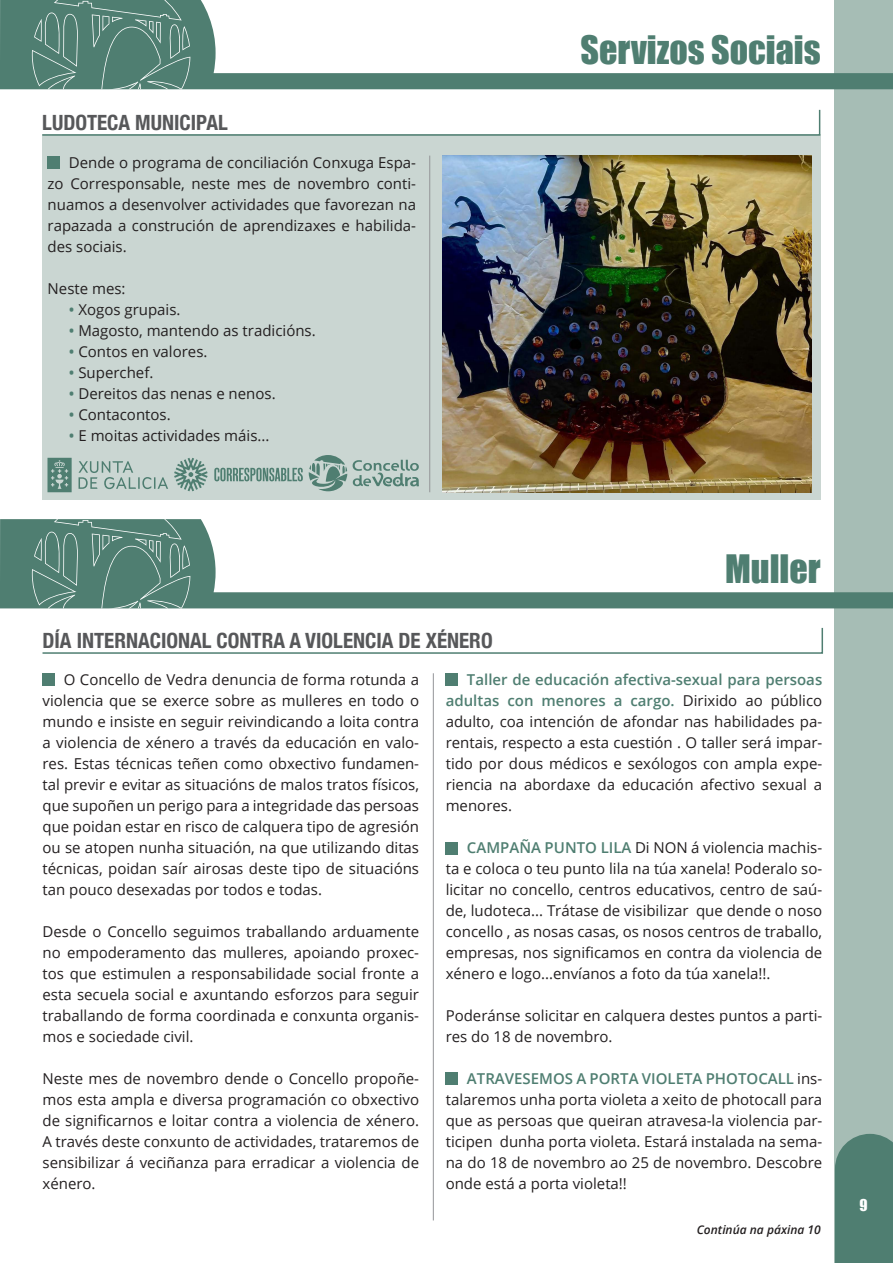
<style>
.page{position:relative;width:893px;height:1263px;background:#fff}
.page>*{position:absolute;margin:0;border:0;box-sizing:border-box;transform-origin:0 0}
.Encabezado_1{font:36px "Impact";color:#4f7e71}
.Titulares_Noticias{font:700 condensed 21px "Helvetica Neue";color:#57585a}
.Texto{font:15px/21px "Open Sans";color:#231f20;text-align:justify}
.Numeración{font:15px "Impact";color:#fff}
.Pie_de_Foto{font:italic 600 12px "Open Sans";color:#231f20}
.s1{font-weight:600;color:#4f7e71}
</style>
<div class="page">
<div style="left:835px;top:0;width:58px;height:1263px;background:#a6bdb5"></div>
<div style="left:835px;top:1134px;width:58px;height:129px;background:#4f7e71"></div>
<svg style="left:1px;top:0;width:892px;height:89px"></svg>
<svg style="left:32px;top:0;width:158px;height:89px;background:#5b877a"></svg>
<svg style="left:0;top:0;width:1px;height:89px"></svg>
<div style="left:42px;top:134px;width:778px;height:366px;background:#cad6d2"></div>
<svg style="left:42px;top:109px;width:779px;height:27px"></svg>
<hr style="left:429px;top:156px;width:1px;height:336px;background:#939598">
<div style="left:48px;top:156px;width:12px;height:13px;background:#4f7e71"></div>
<svg style="left:309px;top:455px;width:38px;height:36px"></svg>
<svg style="left:353px;top:460px;width:66px;height:26px"></svg>
<svg style="left:47px;top:458px;width:121px;height:34px"></svg>
<svg style="left:214px;top:468px;width:89px;height:13px"></svg>
<svg style="left:174px;top:458px;width:34px;height:33px"></svg>
<img style="left:442px;top:156px;width:369px;height:336px">
<svg style="left:42px;top:627px;width:782px;height:27px"></svg>
<div style="left:43px;top:673px;width:12px;height:13px;background:#4f7e71"></div>
<hr style="left:433px;top:673px;width:1px;height:547px;background:#939598">
<svg style="left:0;top:519px;width:893px;height:89px"></svg>
<svg style="left:32px;top:519px;width:158px;height:89px;background:#5b877b"></svg>
<div style="left:446px;top:673px;width:12px;height:13px;background:#4f7e71"></div>
<div style="left:446px;top:842px;width:12px;height:12px;background:#4f7e71"></div>
<div style="left:446px;top:1073px;width:12px;height:12px;background:#4f7e71"></div>
<p class="Titulares_Noticias" style="left:42px;top:105px;width:187px">LUDOTECA MUNICIPAL</p>
<p class="Texto" style="left:48px;top:152px;width:370px;text-indent:21px">Dende o programa de conciliación Conxuga Espa&shy;zo Corresponsable, neste mes de novembro conti&shy;nuamos a desenvolver actividades que favorezan na rapazada a construción de aprendizaxes e habilida&shy;des sociais.</p>
<p class="Texto" style="left:48px;top:278px;width:80px">Neste mes:</p>
<p class="Texto" style="left:69px;top:299px;width:113px"><span class="s1">•</span> Xogos grupais.</p>
<p class="Texto" style="left:69px;top:320px;width:248px"><span class="s1">•</span> Magosto, mantendo as tradicións.</p>
<p class="Texto" style="left:69px;top:341px;width:140px"><span class="s1">•</span> Contos en valores.</p>
<p class="Texto" style="left:69px;top:362px;width:86px"><span class="s1">•</span> Superchef.</p>
<p class="Texto" style="left:69px;top:383px;width:208px"><span class="s1">•</span> Dereitos das nenas e nenos.</p>
<p class="Texto" style="left:69px;top:404px;width:103px"><span class="s1">•</span> Contacontos.</p>
<p class="Texto" style="left:69px;top:425px;width:202px"><span class="s1">•</span> E moitas actividades máis...</p>
<p class="Encabezado_1" style="left:581px;top:22px;width:242px">Servizos Sociais</p>
<p class="Titulares_Noticias" style="left:43px;top:623px;width:452px">DÍA INTERNACIONAL CONTRA A VIOLENCIA DE XÉNERO</p>
<p class="Encabezado_1" style="left:725px;top:541px;width:97px">Muller</p>
<p class="Texto" style="left:43px;top:668px;width:378px;text-indent:21px">O Concello de Vedra denuncia de forma rotunda a violencia que se exerce sobre as mulleres en todo o mundo e insiste en seguir reivindicando a loita contra a violencia de xénero a través da educación en valo&shy;res. Estas técnicas teñen como obxectivo fundamen&shy;tal previr e evitar as situacións de malos tratos físicos, que supoñen un perigo para a integridade das persoas que poidan estar en risco de calquera tipo de agresión ou se atopen nunha situación, na que utilizando ditas técnicas, poidan saír airosas deste tipo de situacións tan pouco desexadas por todos e todas.</p>
<p class="Texto" style="left:43px;top:920px;width:378px">Desde o Concello seguimos traballando arduamente no empoderamento das mulleres, apoiando proxec&shy;tos que estimulen a responsabilidade social fronte a esta secuela social e axuntando esforzos para seguir traballando de forma coordinada e conxunta organis&shy;mos e sociedade civil.</p>
<p class="Texto" style="left:43px;top:1067px;width:378px">Neste mes de novembro dende o Concello propoñe&shy;mos esta ampla e diversa programación co obxectivo de significarnos e loitar contra a violencia de xénero.<br>A través deste conxunto de actividades, trataremos de sensibilizar á veciñanza para erradicar a violencia de xénero.</p>
<p class="Texto" style="left:446px;top:668px;width:378px;text-indent:21px"><span class="s1">Taller de educación afectiva-sexual para persoas adultas con menores a cargo.</span> Dirixido ao público adulto, coa intención de afondar nas habilidades pa&shy;rentais, respecto a esta cuestión . O taller será impar&shy;tido por dous médicos e sexólogos con ampla expe&shy;riencia na abordaxe da educación afectivo sexual a menores.</p>
<p class="Texto" style="left:446px;top:836px;width:378px;text-indent:21px"><span class="s1">CAMPAÑA PUNTO LILA</span> Di NON á violencia machis&shy;ta e coloca o teu punto lila na túa xanela! Poderalo so&shy;licitar no concello, centros educativos, centro de saú&shy;de, ludoteca... Trátase de visibilizar que dende o noso concello , as nosas casas, os nosos centros de traballo, empresas, nos significamos en contra da violencia de xénero e logo...envíanos a foto da túa xanela!!.</p>
<p class="Texto" style="left:446px;top:1004px;width:378px">Poderánse solicitar en calquera destes puntos a parti&shy;res do 18 de novembro.</p>
<p class="Texto" style="left:446px;top:1067px;width:378px;text-indent:21px"><span class="s1">ATRAVESEMOS A PORTA VIOLETA PHOTOCALL</span> ins&shy;talaremos unha porta violeta a xeito de photocall para que as persoas que queiran atravesa-la violencia par&shy;ticipen dunha porta violeta. Estará instalada na sema&shy;na do 18 de novembro ao 25 de novembro. Descobre onde está a porta violeta!!</p>
<p class="Pie_de_Foto" style="left:697px;top:1221px;width:125px">Continúa na páxina 10</p>
<p class="Numeración" style="left:859px;top:1193px;width:10px">9</p>
</div>
